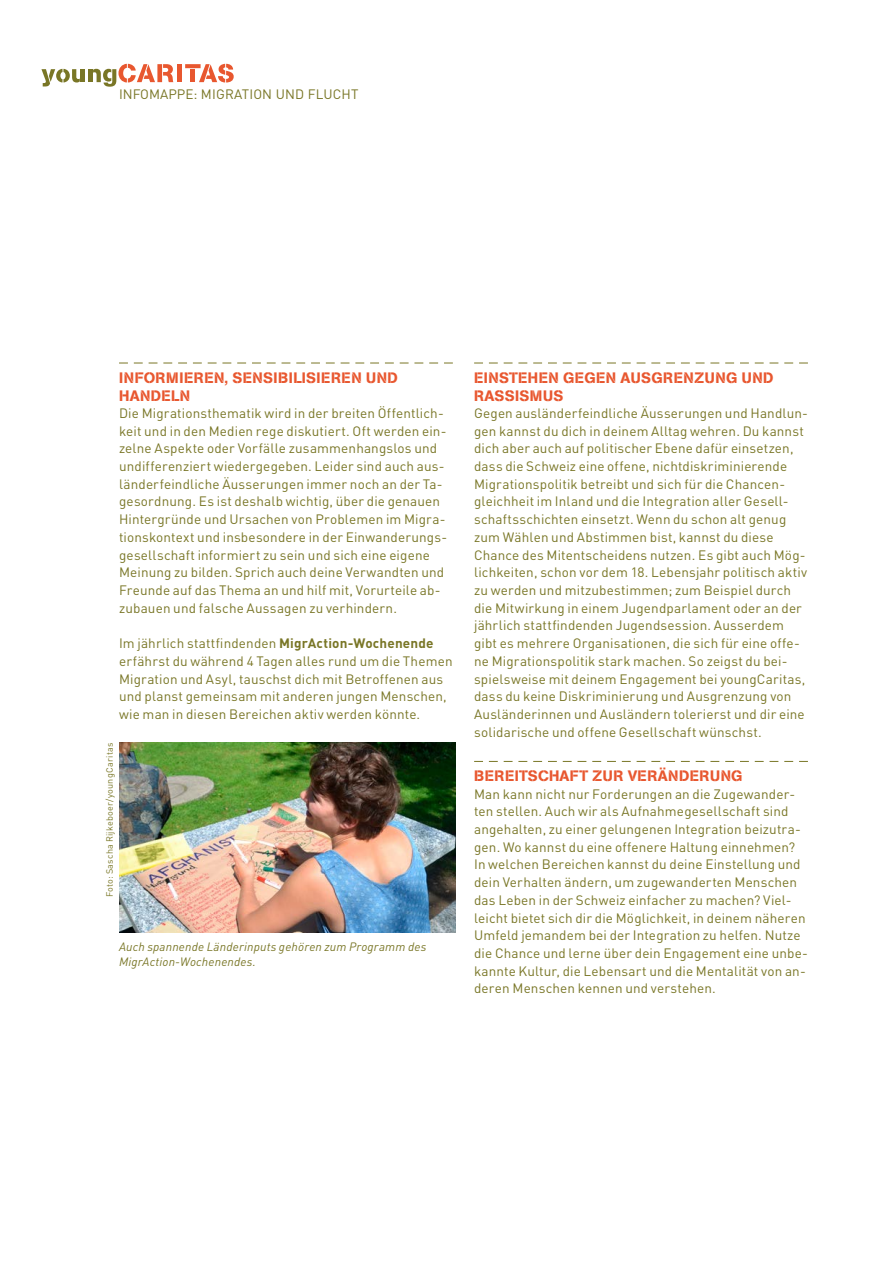
<style>
.page{position:relative;width:893px;height:1263px;background:#fff}
.page>*{position:absolute;margin:0;border:0;box-sizing:border-box;transform-origin:0 0}
.t1{font:15px/18px "AG Book Stencil";letter-spacing:.04em;color:#e8572f}
.t2{font:13.5px/17.7px "DIN";letter-spacing:.01em;color:#797626}
.t3{font:italic 12px/15px "DIN";letter-spacing:.015em;color:#797626}
.t4{font:9px "DIN";letter-spacing:.03em;color:#797626}
.s1{font-weight:700}
</style>
<div class="page">
<hr style="left:81px;top:69px;width:4px;height:13px;background:#797626">
<hr style="left:88px;top:69px;width:4px;height:13px;background:#797626">
<div style="left:177px;top:64px;width:5px;height:18px;background:#e8572f"></div>
<svg style="left:185px;top:64px;width:49px;height:19px"></svg>
<svg style="left:93px;top:64px;width:80px;height:23px"></svg>
<svg style="left:41px;top:69px;width:39px;height:17px"></svg>
<svg style="left:119px;top:363px;width:334px;height:1px"></svg>
<svg style="left:474px;top:363px;width:334px;height:1px"></svg>
<svg style="left:474px;top:761px;width:334px;height:1px"></svg>
<img style="left:119px;top:742px;width:336px;height:191px">
<p class="t2" style="left:119px;top:85px;width:241px">INFOMAPPE: MIGRATION UND FLUCHT</p>
<p class="t1" style="left:119px;top:368px;width:280px">INFORMIEREN, SENSIBILISIEREN UND<br>HANDELN</p>
<p class="t2" style="left:119px;top:404px;width:330px">Die Migrationsthematik wird in der breiten Öffentlich&shy;keit und in den Medien rege diskutiert. Oft werden ein&shy;zelne Aspekte oder Vorfälle zusammenhangslos und undifferenziert wiedergegeben. Leider sind auch aus&shy;länderfeindliche Äusserungen immer noch an der Ta&shy;gesordnung. Es ist deshalb wichtig, über die genauen Hintergründe und Ursachen von Problemen im Migra&shy;tionskontext und insbesondere in der Einwanderungs&shy;gesellschaft informiert zu sein und sich eine eigene Meinung zu bilden. Sprich auch deine Verwandten und Freunde auf das Thema an und hilf mit, Vorurteile ab&shy;zubauen und falsche Aussagen zu verhindern.</p>
<p class="t2" style="left:119px;top:634px;width:335px">Im jährlich stattfindenden <span class="s1">MigrAction-Wochenende </span>erfährst du während 4 Tagen alles rund um die Themen Migration und Asyl, tauschst dich mit Betroffenen aus und planst gemeinsam mit anderen jungen Menschen, wie man in diesen Bereichen aktiv werden könnte.</p>
<p class="t4" style="left:104px;top:897px;width:156px;rotate:-90deg">Foto: Sascha Rijkeboer/youngCaritas</p>
<p class="t3" style="left:119px;top:939px;width:309px">Auch spannende Länderinputs gehören zum Programm des<br>MigrAction-Wochenendes.</p>
<p class="t1" style="left:474px;top:368px;width:301px">EINSTEHEN GEGEN AUSGRENZUNG UND<br>RASSISMUS</p>
<p class="t2" style="left:474px;top:404px;width:335px">Gegen ausländerfeindliche Äusserungen und Handlun&shy;gen kannst du dich in deinem Alltag wehren. Du kannst dich aber auch auf politischer Ebene dafür einsetzen, dass die Schweiz eine offene, nichtdiskriminierende Migrationspolitik betreibt und sich für die Chancen&shy;gleichheit im Inland und die Integration aller Gesell&shy;schaftsschichten einsetzt. Wenn du schon alt genug zum Wählen und Abstimmen bist, kannst du diese Chance des Mitentscheidens nutzen. Es gibt auch Mög&shy;lichkeiten, schon vor dem 18. Lebensjahr politisch aktiv zu werden und mitzubestimmen; zum Beispiel durch die Mitwirkung in einem Jugendparlament oder an der jährlich stattfindenden Jugendsession. Ausserdem gibt es mehrere Organisationen, die sich für eine offe&shy;ne Migrationspolitik stark machen. So zeigst du bei&shy;spielsweise mit deinem Engagement bei youngCaritas, dass du keine Diskriminierung und Ausgrenzung von Ausländerinnen und Ausländern tolerierst und dir eine solidarische und offene Gesellschaft wünschst.</p>
<p class="t1" style="left:474px;top:767px;width:270px">BEREITSCHAFT ZUR VERÄNDERUNG</p>
<p class="t2" style="left:474px;top:785px;width:335px">Man kann nicht nur Forderungen an die Zugewander&shy;ten stellen. Auch wir als Aufnahmegesellschaft sind angehalten, zu einer gelungenen Integration beizutra&shy;gen. Wo kannst du eine offenere Haltung einnehmen?<br>In welchen Bereichen kannst du deine Einstellung und dein Verhalten ändern, um zugewanderten Menschen das Leben in der Schweiz einfacher zu machen? Viel&shy;leicht bietet sich dir die Möglichkeit, in deinem näheren Umfeld jemandem bei der Integration zu helfen. Nutze die Chance und lerne über dein Engagement eine unbe&shy;kannte Kultur, die Lebensart und die Mentalität von an&shy;deren Menschen kennen und verstehen.</p>
</div>
